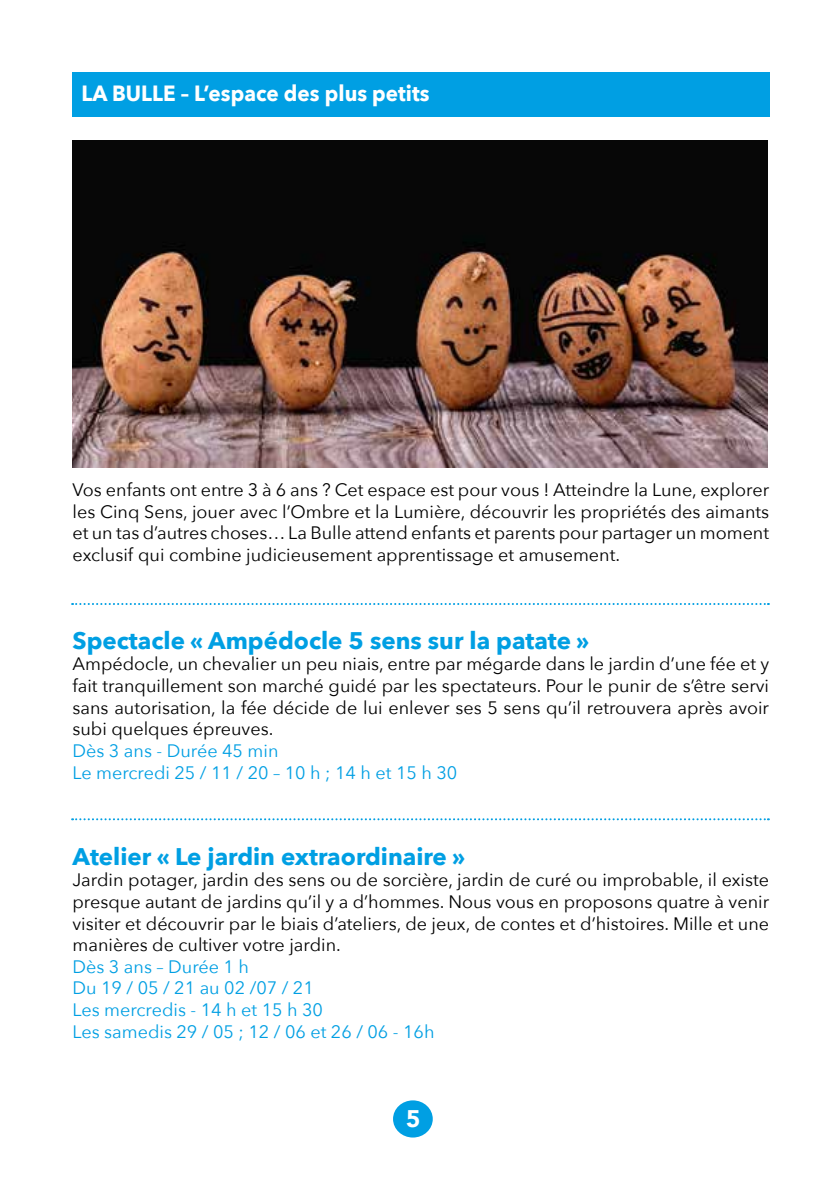
<style>
.page{position:relative;width:840px;height:1191px;background:#fff}
.page>*{position:absolute;margin:0;border:0;box-sizing:border-box;transform-origin:0 0}
.t1{font:700 24px "Avenir Next";color:#009fe3}
.t2{font:900 24px "Avenir";color:#fff}
.t3{font:700 22px "Avenir Next";color:#fff;scale:.94 1}
.t4{font:18px/21.6px "Avenir Next";color:#000;text-align:justify}
.t5{font:18px/21.6px "Avenir Next";color:#009fe3}
</style>
<div class="page">
<div style="left:393px;top:1100px;width:39px;height:37px;background:#009fe3;border-radius:50%"></div>
<div style="left:72px;top:72px;width:697px;height:44px;background:#009fe3"></div>
<img style="left:72px;top:141px;width:695px;height:327px">
<svg style="left:72px;top:603px;width:696px;height:2px"></svg>
<svg style="left:72px;top:818px;width:696px;height:2px"></svg>
<p class="t3" style="left:81px;top:74px;width:371px">LA BULLE – L’espace des plus petits</p>
<p class="t4" style="left:72px;top:478px;width:697px">Vos enfants ont entre 3 à 6 ans ? Cet espace est pour vous ! Atteindre la Lune, explorer les Cinq Sens, jouer avec l’Ombre et la Lumière, découvrir les propriétés des aimants et un tas d’autres choses… La Bulle attend enfants et parents pour partager un moment exclusif qui combine judicieusement apprentissage et amusement.</p>
<h1 class="t1" style="left:72px;top:619px;width:518px">Spectacle « Ampédocle 5 sens sur la patate »</h1>
<p class="t4" style="left:72px;top:652px;width:697px">Ampédocle, un chevalier un peu niais, entre par mégarde dans le jardin d’une fée et y fait tranquillement son marché guidé par les spectateurs. Pour le punir de s’être servi sans autorisation, la fée décide de lui enlever ses 5 sens qu’il retrouvera après avoir subi quelques épreuves.</p>
<p class="t5" style="left:72px;top:739px;width:386px">Dès 3 ans - Durée 45 min<br>Le mercredi 25 / 11 / 20 – 10 h ; 14 h et 15 h 30</p>
<h1 class="t1" style="left:72px;top:835px;width:394px">Atelier « Le jardin extraordinaire »</h1>
<p class="t4" style="left:72px;top:868px;width:697px">Jardin potager, jardin des sens ou de sorcière, jardin de curé ou improbable, il existe presque autant de jardins qu’il y a d’hommes. Nous vous en proposons quatre à venir visiter et découvrir par le biais d’ateliers, de jeux, de contes et d’histoires. Mille et une manières de cultiver votre jardin.</p>
<p class="t5" style="left:72px;top:955px;width:363px">Dès 3 ans – Durée 1 h<br>Du 19 / 05 / 21 au 02 /07 / 21<br>Les mercredis - 14 h et 15 h 30<br>Les samedis 29 / 05 ; 12 / 06 et 26 / 06 - 16h</p>
<h1 class="t2" style="left:406px;top:1097px;width:16px">5</h1>
</div>
